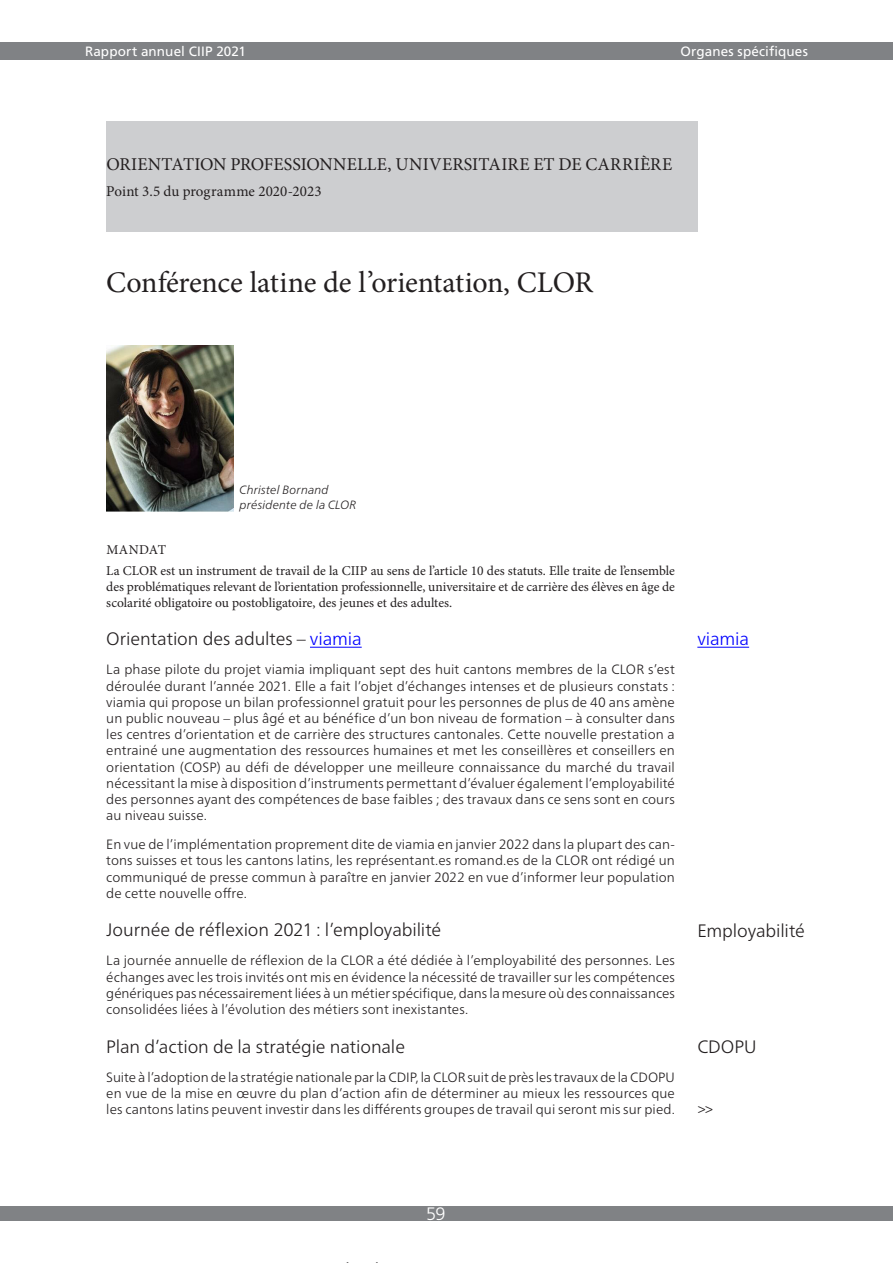
<style>
.page{position:relative;width:893px;height:1263px;background:#fff}
.page>*{position:absolute;margin:0;border:0;box-sizing:border-box;transform-origin:0 0}
.cm_titre_com{font:30px "Minion Pro";letter-spacing:-.01em;color:#231f20}
.cm_sous-titre_p{font:300 18px "Frutiger Neue LT Pro";letter-spacing:-.005em;color:#231f20}
.cm_mandat{font:18px "Minion Pro";letter-spacing:.005em;color:#231f20}
.cm_sous-titre_p-2{font:300 18px "Frutiger Neue LT Pro";letter-spacing:-.01em;color:#00f}
.t1{font:300 18px "Frutiger LT Std";color:#fff}
.cm_mandat-2{font:15px "Minion Pro";color:#231f20}
.cm_texte{font:300 13.5px/16.2px "Frutiger Neue LT Pro";letter-spacing:.005em;color:#231f20;text-align:justify}
.cm_mandat-3{font:13.5px/16.2px "Minion Pro";color:#231f20;text-align:justify}
.cm_mandat-4{font:13.5px "Frutiger LT Std";letter-spacing:.01em;color:#fff}
.cm_mandat-5{font:italic 300 13.5px "Frutiger LT Std";color:#231f20}
.cm_légende{font:italic 300 12px/14.4px "Frutiger Neue LT Pro";letter-spacing:.01em;color:#231f20}
.s1{color:#00f}
</style>
<div class="page">
<div style="left:0;top:1205px;width:893px;height:15px;background:#808285"></div>
<div style="left:0;top:43px;width:893px;height:17px;background:#808285"></div>
<hr style="left:697px;top:647px;width:52px;height:1px;background:#00f">
<img style="left:106px;top:345px;width:128px;height:166px">
<hr style="left:310px;top:647px;width:52px;height:1px;background:#00f">
<div style="left:106px;top:121px;width:591px;height:111px;background:#cdced0"></div>
<p class="cm_mandat-4" style="left:85px;top:43px;width:163px">Rapport annuel CIIP 2021</p>
<p class="cm_mandat-4" style="left:680px;top:43px;width:129px">Organes spécifiques</p>
<p class="cm_mandat" style="left:106px;top:152px;width:567px">ORIENTATION PROFESSIONNELLE, UNIVERSITAIRE ET DE CARRIÈRE</p>
<p class="cm_mandat-2" style="left:106px;top:181px;width:217px">Point 3.5 du programme 2020-2023</p>
<p class="cm_titre_com" style="left:106px;top:262px;width:488px">Conférence latine de l’orientation, CLOR</p>
<p class="cm_légende" style="left:240px;top:483px;width:118px">Christel Bornand présidente de la CLOR</p>
<p class="cm_mandat-3" style="left:106px;top:542px;width:61px">MANDAT</p>
<p class="cm_mandat-3" style="left:106px;top:562px;width:570px">La CLOR est un instrument de travail de la CIIP au sens de l’article 10 des statuts. Elle traite de l’ensemble des problématiques relevant de l’orientation professionnelle, universitaire et de carrière des élèves en âge de scolarité obligatoire ou postobligatoire, des jeunes et des adultes.</p>
<p class="cm_sous-titre_p" style="left:106px;top:628px;width:257px">Orientation des adultes – <span class="s1">viamia</span></p>
<p class="cm_texte" style="left:106px;top:661px;width:570px">La phase pilote du projet viamia impliquant sept des huit cantons membres de la CLOR s’est déroulée durant l’année 2021. Elle a fait l’objet d’échanges intenses et de plusieurs constats : viamia qui propose un bilan professionnel gratuit pour les personnes de plus de 40 ans amène un public nouveau – plus âgé et au bénéfice d’un bon niveau de formation – à consulter dans les centres d’orientation et de carrière des structures cantonales. Cette nouvelle prestation a entrainé une augmentation des ressources humaines et met les conseillères et conseillers en orientation (COSP) au défi de développer une meilleure connaissance du marché du travail nécessitant la mise à disposition d’instruments permettant d’évaluer également l’employabilité des personnes ayant des compétences de base faibles ; des travaux dans ce sens sont en cours au niveau suisse.</p>
<p class="cm_texte" style="left:106px;top:836px;width:570px">En vue de l’implémentation proprement dite de viamia en janvier 2022 dans la plupart des can&shy;tons suisses et tous les cantons latins, les représentant.es romand.es de la CLOR ont rédigé un communiqué de presse commun à paraître en janvier 2022 en vue d’informer leur population de cette nouvelle offre.</p>
<p class="cm_sous-titre_p" style="left:106px;top:919px;width:336px">Journée de réflexion 2021 : l’employabilité</p>
<p class="cm_texte" style="left:106px;top:952px;width:570px">La journée annuelle de réflexion de la CLOR a été dédiée à l’employabilité des personnes. Les échanges avec les trois invités ont mis en évidence la nécessité de travailler sur les compétences génériques pas nécessairement liées à un métier spécifique, dans la mesure où des connaissances consolidées liées à l’évolution des métiers sont inexistantes.</p>
<p class="cm_sous-titre_p" style="left:106px;top:1035px;width:300px">Plan d’action de la stratégie nationale</p>
<p class="cm_texte" style="left:106px;top:1069px;width:570px">Suite à l’adoption de la stratégie nationale par la CDIP, la CLOR suit de près les travaux de la CDOPU en vue de la mise en œuvre du plan d’action afin de déterminer au mieux les ressources que les cantons latins peuvent investir dans les différents groupes de travail qui seront mis sur pied.</p>
<p class="cm_sous-titre_p-2" style="left:697px;top:628px;width:53px">viamia</p>
<p class="cm_sous-titre_p" style="left:697px;top:920px;width:109px">Employabilité</p>
<p class="cm_sous-titre_p" style="left:697px;top:1035px;width:61px">CDOPU</p>
<p class="cm_mandat-5" style="left:697px;top:1100px;width:17px">&gt;&gt;</p>
<h2 class="t1" style="left:426px;top:1203px;width:21px">59</h2>
</div>
